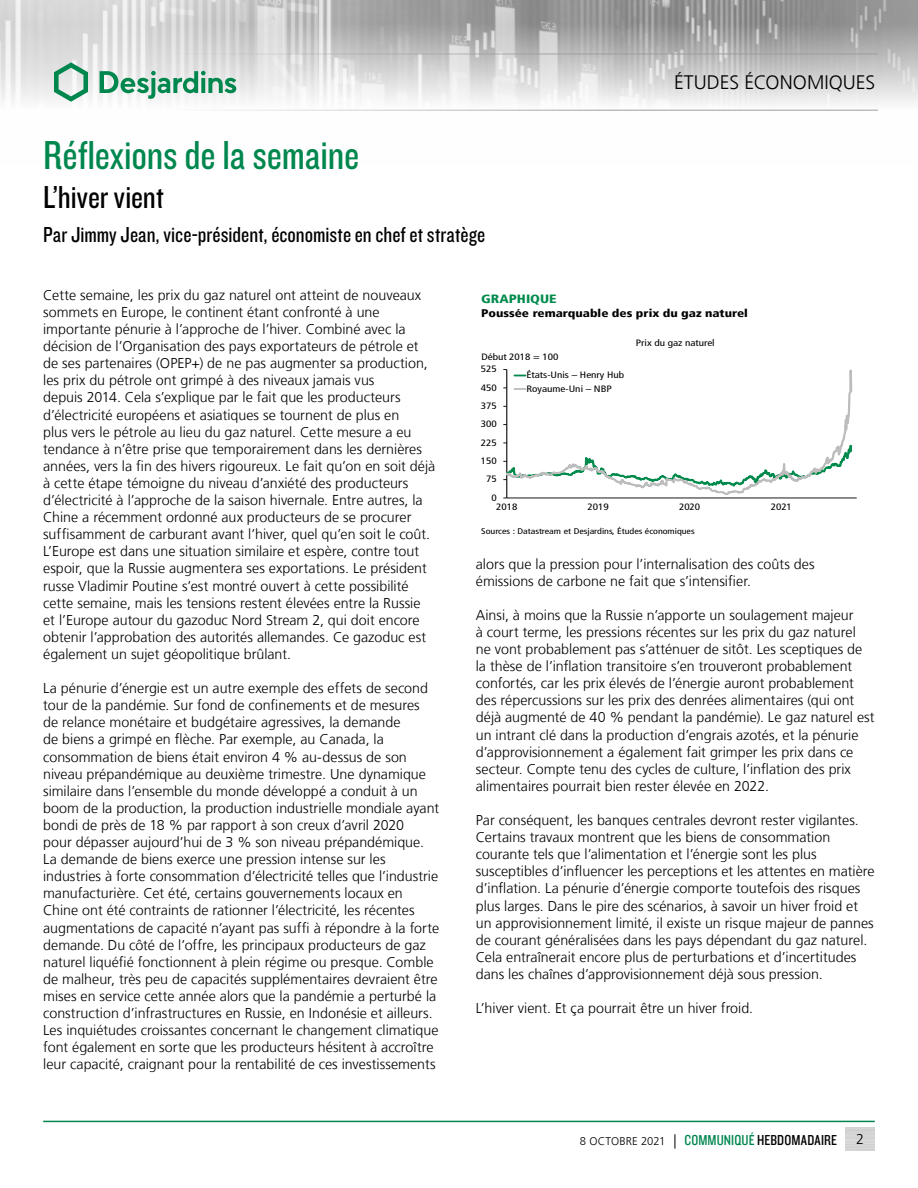
<style>
.page{position:relative;width:918px;height:1188px;background:#fff}
.page>*{position:absolute;margin:0;border:0;box-sizing:border-box;transform-origin:0 0}
.t1{font:42px "Knockout 29 Junior Ltweight";letter-spacing:-.005em;color:#00874e}
.t2{font:33px "Knockout 29 Junior Ltweight";color:#000}
.t3{font:22.5px "Knockout 29 Junior Ltweight";letter-spacing:.005em;color:#000}
.t4{font:300 19.5px "Frutiger LT";color:#000}
.t5{font:300 14.25px/17.1px "Frutiger LT";color:#000}
.t6{font:900 condensed 12px "Frutiger LT";color:#008b4d;scale:1.2 1}
.t7{font:300 11.25px "Frutiger LT";letter-spacing:.015em;color:#000}
.t8{font:900 condensed 11.1px "Frutiger LT";color:#000;scale:1.2 1}
.t9{font:condensed 9.3px "Frutiger LT";color:#000;scale:1.2 1}
.t10{font:condensed 9.15px "Frutiger LT";color:#000;scale:1.2 1}
.t11{font:condensed 8.25px "Frutiger LT";color:#000;scale:1.2 1}
.s1{font-size:14.25px}
.s2{font-family:"Knockout 29 Junior Ltweight";font-weight:400;font-size:15px;color:#00874e}
.s3{font-family:"Knockout 29 Junior Ltweight";font-weight:400;font-size:15px}
</style>
<div class="page">
<img style="left:0;top:0;width:918px;height:110px">
<hr style="left:0;top:54px;width:878px;height:1px;background:#9d9d9c">
<hr style="left:0;top:110px;width:878px;height:1px;background:#9d9d9c">
<svg style="left:54px;top:62px;width:34px;height:40px"></svg>
<svg style="left:100px;top:71px;width:136px;height:28px"></svg>
<hr style="left:43px;top:1121px;width:832px;height:1px;background:#00874e">
<hr style="left:506px;top:370px;width:1px;height:128px;background:#000">
<hr style="left:507px;top:498px;width:350px;height:1px;background:#000">
<svg style="left:507px;top:370px;width:346px;height:127px"></svg>
<svg style="left:515px;top:374px;width:10px;height:3px"></svg>
<svg style="left:515px;top:388px;width:10px;height:2px"></svg>
<h1 class="t1" style="left:43px;top:128px;width:317px">Réflexions de la semaine</h1>
<h2 class="t2" style="left:43px;top:176px;width:122px">L’hiver vient</h2>
<h3 class="t3" style="left:43px;top:220px;width:443px">Par Jimmy Jean, vice-président, économiste en chef et stratège</h3>
<h3 class="t4" style="left:674px;top:72px;width:203px">ÉTUDES ÉCONOMIQUES</h3>
<p class="t5" style="left:43px;top:287px;width:394px">Cette semaine, les prix du gaz naturel ont atteint de nouveaux sommets en Europe, le continent étant confronté à une importante pénurie à l’approche de l’hiver. Combiné avec la décision de l’Organisation des pays exportateurs de pétrole et de ses partenaires (OPEP+) de ne pas augmenter sa production, les prix du pétrole ont grimpé à des niveaux jamais vus<br>depuis 2014. Cela s’explique par le fait que les producteurs d’électricité européens et asiatiques se tournent de plus en<br>plus vers le pétrole au lieu du gaz naturel. Cette mesure a eu tendance à n’être prise que temporairement dans les dernières années, vers la fin des hivers rigoureux. Le fait qu’on en soit déjà à cette étape témoigne du niveau d’anxiété des producteurs d’électricité à l’approche de la saison hivernale. Entre autres, la Chine a récemment ordonné aux producteurs de se procurer suffisamment de carburant avant l’hiver, quel qu’en soit le coût.<br>L’Europe est dans une situation similaire et espère, contre tout espoir, que la Russie augmentera ses exportations. Le président russe Vladimir Poutine s’est montré ouvert à cette possibilité cette semaine, mais les tensions restent élevées entre la Russie et l’Europe autour du gazoduc Nord Stream 2, qui doit encore obtenir l’approbation des autorités allemandes. Ce gazoduc est également un sujet géopolitique brûlant.</p>
<p class="t5" style="left:43px;top:680px;width:398px">La pénurie d’énergie est un autre exemple des effets de second tour de la pandémie. Sur fond de confinements et de mesures<br>de relance monétaire et budgétaire agressives, la demande<br>de biens a grimpé en flèche. Par exemple, au Canada, la consommation de biens était environ 4 % au-dessus de son niveau prépandémique au deuxième trimestre. Une dynamique similaire dans l’ensemble du monde développé a conduit à un boom de la production, la production industrielle mondiale ayant bondi de près de 18 % par rapport à son creux d’avril 2020<br>pour dépasser aujourd’hui de 3 % son niveau prépandémique.<br>La demande de biens exerce une pression intense sur les industries à forte consommation d’électricité telles que l’industrie manufacturière. Cet été, certains gouvernements locaux en Chine ont été contraints de rationner l’électricité, les récentes augmentations de capacité n’ayant pas suffi à répondre à la forte demande. Du côté de l’offre, les principaux producteurs de gaz naturel liquéfié fonctionnent à plein régime ou presque. Comble de malheur, très peu de capacités supplémentaires devraient être mises en service cette année alors que la pandémie a perturbé la construction d’infrastructures en Russie, en Indonésie et ailleurs.<br>Les inquiétudes croissantes concernant le changement climatique font également en sorte que les producteurs hésitent à accroître leur capacité, craignant pour la rentabilité de ces investissements</p>
<p class="t6" style="left:481px;top:292px;width:64px">GRAPHIQUE</p>
<p class="t8" style="left:481px;top:306px;width:224px">Poussée remarquable des prix du gaz naturel</p>
<p class="t10" style="left:481px;top:352px;width:66px">Début 2018 = 100</p>
<p class="t9" style="left:481px;top:364px;width:15px">525</p>
<p class="t10" style="left:481px;top:382px;width:15px">450</p>
<p class="t10" style="left:481px;top:401px;width:15px">375</p>
<p class="t10" style="left:481px;top:419px;width:15px">300</p>
<p class="t10" style="left:481px;top:437px;width:15px">225</p>
<p class="t10" style="left:481px;top:456px;width:15px">150</p>
<p class="t10" style="left:486px;top:474px;width:10px">75</p>
<p class="t10" style="left:491px;top:492px;width:6px">0</p>
<p class="t9" style="left:526px;top:370px;width:83px">États-Unis – Henry Hub</p>
<p class="t10" style="left:526px;top:383px;width:73px">Royaume-Uni – NBP</p>
<p class="t10" style="left:636px;top:338px;width:67px">Prix du gaz naturel</p>
<p class="t9" style="left:496px;top:501px;width:19px">2018</p>
<p class="t9" style="left:588px;top:501px;width:19px">2019</p>
<p class="t9" style="left:679px;top:501px;width:19px">2020</p>
<p class="t9" style="left:771px;top:501px;width:19px">2021</p>
<p class="t11" style="left:481px;top:526px;width:179px">Sources : Datastream et Desjardins, Études économiques</p>
<p class="t5" style="left:476px;top:555px;width:340px">alors que la pression pour l’internalisation des coûts des émissions de carbone ne fait que s’intensifier.</p>
<p class="t5" style="left:476px;top:607px;width:400px">Ainsi, à moins que la Russie n’apporte un soulagement majeur<br>à court terme, les pressions récentes sur les prix du gaz naturel<br>ne vont probablement pas s’atténuer de sitôt. Les sceptiques de la thèse de l’inflation transitoire s’en trouveront probablement confortés, car les prix élevés de l’énergie auront probablement des répercussions sur les prix des denrées alimentaires (qui ont déjà augmenté de 40 % pendant la pandémie). Le gaz naturel est un intrant clé dans la production d’engrais azotés, et la pénurie d’approvisionnement a également fait grimper les prix dans ce secteur. Compte tenu des cycles de culture, l’inflation des prix alimentaires pourrait bien rester élevée en 2022.</p>
<p class="t5" style="left:476px;top:812px;width:400px">Par conséquent, les banques centrales devront rester vigilantes.<br>Certains travaux montrent que les biens de consommation courante tels que l’alimentation et l’énergie sont les plus susceptibles d’influencer les perceptions et les attentes en matière d’inflation. La pénurie d’énergie comporte toutefois des risques plus larges. Dans le pire des scénarios, à savoir un hiver froid et un approvisionnement limité, il existe un risque majeur de pannes de courant généralisées dans les pays dépendant du gaz naturel.<br>Cela entraînerait encore plus de perturbations et d’incertitudes dans les chaînes d’approvisionnement déjà sous pression.</p>
<p class="t5" style="left:476px;top:1000px;width:279px">L’hiver vient. Et ça pourrait être un hiver froid.</p>
<p class="t7" style="left:580px;top:1135px;width:259px">8 OCTOBRE 2021 <span class="s1">|</span> <span class="s2">COMMUNIQUÉ</span> <span class="s3">HEBDOMADAIRE</span></p>
<p class="t5" style="left:856px;top:1131px;width:9px">2</p>
</div>
